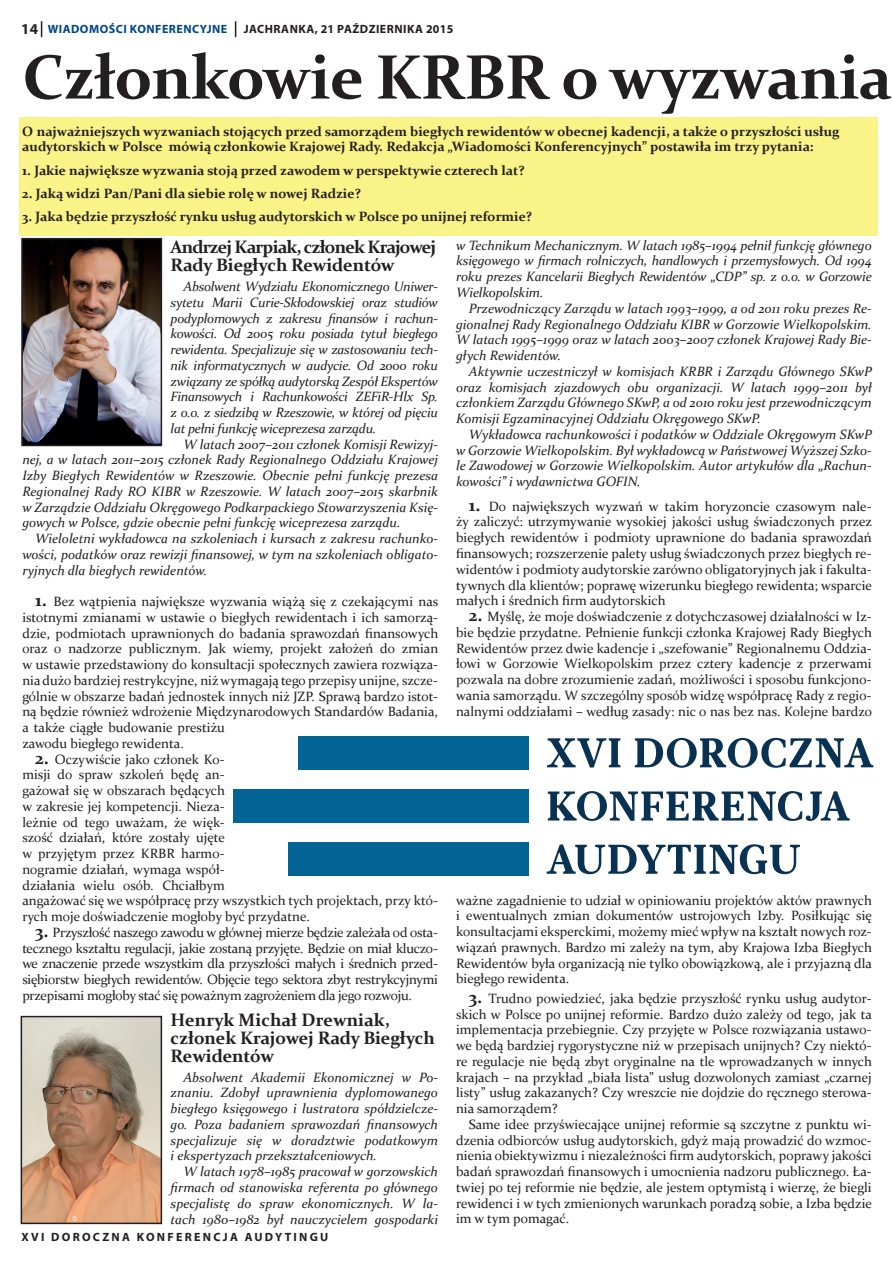
<style>
.page{position:relative;width:893px;height:1263px;background:#fff}
.page>*{position:absolute;margin:0;border:0;box-sizing:border-box;transform-origin:0 0}
.t1{font:700 63px "Constantia";letter-spacing:-.015em;color:#231f20}
.t2{font:700 18px/18px "Constantia";letter-spacing:-.01em;color:#231f20}
.t3{font:700 18px/18px "Constantia";letter-spacing:-.05em;color:#231f20}
.t4{font:13.5px/15.8px "Constantia";color:#231f20;text-align:justify}
.t5{font:italic 13.5px/15.8px "Constantia";color:#231f20;text-align:justify}
.t6{font:700 13.5px/15.8px "Constantia";color:#231f20}
.t7{font:700 12px "Myriad Pro";letter-spacing:.19em;color:#231f20}
.t8{font:700 12px "Myriad Pro";letter-spacing:.04em;color:#231f20}
.t9{font:700 12px "Myriad Pro";letter-spacing:.04em;color:#004684}
.s1{font-size:15px;color:#231f20}
.s2{font-weight:700;font-size:18px}
</style>
<div class="page">
<svg style="left:41px;top:21px;width:1px;height:16px"></svg>
<svg style="left:235px;top:21px;width:1px;height:16px"></svg>
<div style="left:19px;top:117px;width:858px;height:118px;background:#faf388"></div>
<img style="left:24px;top:241px;width:135px;height:202px">
<div style="left:21px;top:238px;width:141px;height:208px;border:2px solid #231f20"></div>
<img style="left:24px;top:1019px;width:135px;height:202px">
<div style="left:21px;top:1016px;width:141px;height:208px;border:2px solid #231f20"></div>
<svg style="left:547px;top:738px;width:73px;height:29px"></svg>
<svg style="left:635px;top:738px;width:238px;height:30px"></svg>
<svg style="left:548px;top:791px;width:302px;height:30px"></svg>
<svg style="left:547px;top:844px;width:253px;height:30px"></svg>
<div style="left:298px;top:736px;width:231px;height:33px;background:#016495"></div>
<div style="left:233px;top:789px;width:296px;height:33px;background:#016495"></div>
<div style="left:288px;top:842px;width:241px;height:33px;background:#016495"></div>
<p class="t9" style="left:21px;top:21px;width:208px"><span class="s1">14</span> WIADOMOŚCI KONFERENCYJNE</p>
<p class="t8" style="left:244px;top:21px;width:211px">JACHRANKA, 21 PAŹDZIERNIKA 2015</p>
<h1 class="t1" style="left:22px;top:34px;width:872px">Członkowie KRBR o wyzwania</h1>
<p class="t6" style="left:22px;top:122px;width:819px">O najważniejszych wyzwaniach stojących przed samorządem biegłych rewidentów w obecnej kadencji, a także o przyszłości usług audytorskich w Polsce mówią członkowie Krajowej Rady. Redakcja „Wiadomości Konferencyjnych” postawiła im trzy pytania:</p>
<p class="t6" style="left:22px;top:161px;width:504px">1. Jakie największe wyzwania stoją przed zawodem w perspektywie czterech lat?</p>
<p class="t6" style="left:22px;top:185px;width:340px">2. Jaką widzi Pan/Pani dla siebie rolę w nowej Radzie?</p>
<p class="t6" style="left:22px;top:208px;width:511px">3. Jaka będzie przyszłość rynku usług audytorskich w Polsce po unijnej reformie?</p>
<h2 class="t3" style="left:171px;top:237px;width:267px">Andrzej Karpiak, członek Krajowej<br>Rady Biegłych Rewidentów</h2>
<p class="t5" style="left:171px;top:278px;width:269px;text-indent:13px">Absolwent Wydziału Ekonomicznego Uniwer&shy;sytetu Marii Curie-Skłodowskiej oraz studiów podyplomowych z zakresu finansów i rachun&shy;kowości. Od 2005 roku posiada tytuł biegłego rewidenta. Specjalizuje się w zastosowaniu tech&shy;nik informatycznych w audycie. Od 2000 roku związany ze spółką audytorską Zespół Ekspertów Finansowych i Rachunkowości ZEFiR-Hlx Sp. z o.o. z siedzibą w Rzeszowie, w której od pięciu lat pełni funkcję wiceprezesa zarządu.</p>
<p class="t5" style="left:22px;top:435px;width:417px;text-indent:161px">W latach 2007–2011 członek Komisji Rewizyj&shy;nej, a w latach 2011–2015 członek Rady Regionalnego Oddziału Krajowej Izby Biegłych Rewidentów w Rzeszowie. Obecnie pełni funkcję prezesa Regionalnej Rady RO KIBR w Rzeszowie. W latach 2007–2015 skarbnik w Zarządzie Oddziału Okręgowego Podkarpackiego Stowarzyszenia Księ&shy;gowych w Polsce, gdzie obecnie pełni funkcję wiceprezesa zarządu.</p>
<p class="t5" style="left:22px;top:530px;width:417px;text-indent:13px">Wieloletni wykładowca na szkoleniach i kursach z zakresu rachunko&shy;wości, podatków oraz rewizji finansowej, w tym na szkoleniach obligato&shy;ryjnych dla biegłych rewidentów.</p>
<p class="t4" style="left:22px;top:593px;width:417px;text-align:left;text-indent:13px"><span class="s2">1.</span> Bez wątpienia największe wyzwania wiążą się z czekającymi nas istotnymi zmianami w ustawie o biegłych rewidentach i ich samorzą&shy;dzie, podmiotach uprawnionych do badania sprawozdań finansowych oraz o nadzorze publicznym. Jak wiemy, projekt założeń do zmian w ustawie przedstawiony do konsultacji społecznych zawiera rozwiąza&shy;nia dużo bardziej restrykcyjne, niż wymagają tego przepisy unijne, szcze&shy;gólnie w obszarze badań jednostek innych niż JZP. Sprawą bardzo istot&shy;ną będzie również wdrożenie Międzynarodowych Standardów Badania, a także ciągłe budowanie prestiżu<br>zawodu biegłego rewidenta.</p>
<p class="t4" style="left:22px;top:750px;width:417px;text-align:left;text-indent:13px"><span class="s2">2.</span> Oczywiście jako członek Ko-<br>misji do spraw szkoleń będę an-<br>gażował się w obszarach będących<br>w zakresie jej kompetencji. Nieza-<br>leżnie od tego uważam, że więk-<br>szość działań, które zostały ujęte<br>w przyjętym przez KRBR harmo-<br>nogramie działań, wymaga współ-<br>działania wielu osób. Chciałbym<br>angażować się we współpracę przy wszystkich tych projektach, przy któ&shy;rych moje doświadczenie mogłoby być przydatne.</p>
<p class="t4" style="left:22px;top:924px;width:417px;text-indent:13px"><span class="s2">3.</span> Przyszłość naszego zawodu w głównej mierze będzie zależała od osta&shy;tecznego kształtu regulacji, jakie zostaną przyjęte. Będzie on miał kluczo&shy;we znaczenie przede wszystkim dla przyszłości małych i średnich przed&shy;siębiorstw biegłych rewidentów. Objęcie tego sektora zbyt restrykcyjnymi przepisami mogłoby stać się poważnym zagrożeniem dla jego rozwoju.</p>
<h2 class="t2" style="left:171px;top:1010px;width:266px">Henryk Michał Drewniak, członek Krajowej Rady Biegłych<br>Rewidentów</h2>
<p class="t5" style="left:171px;top:1068px;width:269px;text-indent:13px">Absolwent Akademii Ekonomicznej w Po&shy;znaniu. Zdobył uprawnienia dyplomowanego biegłego księgowego i lustratora spółdzielcze&shy;go. Poza badaniem sprawozdań finansowych specjalizuje się w doradztwie podatkowym i ekspertyzach przekształceniowych.</p>
<p class="t5" style="left:171px;top:1163px;width:269px;text-indent:13px">W latach 1978–1985 pracował w gorzowskich firmach od stanowiska referenta po głównego specjalistę do spraw ekonomicznych. W la&shy;tach 1980–1982 był nauczycielem gospodarki</p>
<p class="t5" style="left:456px;top:237px;width:417px">w Technikum Mechanicznym. W latach 1985–1994 pełnił funkcję głównego księgowego w firmach rolniczych, handlowych i przemysłowych. Od 1994 roku prezes Kancelarii Biegłych Rewidentów „CDP” sp. z o.o. w Gorzowie Wielkopolskim.</p>
<p class="t5" style="left:456px;top:300px;width:417px;text-indent:13px">Przewodniczący Zarządu w latach 1993–1999, a od 2011 roku prezes Re&shy;gionalnej Rady Regionalnego Oddziału KIBR w Gorzowie Wielkopolskim.<br>W latach 1995–1999 oraz w latach 2003–2007 członek Krajowej Rady Bie&shy;głych Rewidentów.</p>
<p class="t5" style="left:456px;top:363px;width:417px;text-indent:13px">Aktywnie uczestniczył w komisjach KRBR i Zarządu Głównego SKwP oraz komisjach zjazdowych obu organizacji. W latach 1999–2011 był członkiem Zarządu Głównego SKwP, a od 2010 roku jest przewodniczącym Komisji Egzaminacyjnej Oddziału Okręgowego SKwP.</p>
<p class="t5" style="left:456px;top:426px;width:417px;text-indent:13px">Wykładowca rachunkowości i podatków w Oddziale Okręgowym SKwP w Gorzowie Wielkopolskim. Był wykładowcą w Państwowej Wyższej Szko&shy;le Zawodowej w Gorzowie Wielkopolskim. Autor artykułów dla „Rachun&shy;kowości” i wydawnictwa GOFIN.</p>
<p class="t4" style="left:456px;top:498px;width:417px;text-indent:13px"><span class="s2">1.</span> Do największych wyzwań w takim horyzoncie czasowym nale&shy;ży zaliczyć: utrzymywanie wysokiej jakości usług świadczonych przez biegłych rewidentów i podmioty uprawnione do badania sprawozdań finansowych; rozszerzenie palety usług świadczonych przez biegłych re&shy;widentów i podmioty audytorskie zarówno obligatoryjnych jak i fakulta&shy;tywnych dla klientów; poprawę wizerunku biegłego rewidenta; wsparcie małych i średnich firm audytorskich</p>
<p class="t4" style="left:456px;top:608px;width:418px;text-indent:13px"><span class="s2">2.</span> Myślę, że moje doświadczenie z dotychczasowej działalności w Iz&shy;bie będzie przydatne. Pełnienie funkcji członka Krajowej Rady Biegłych Rewidentów przez dwie kadencje i „szefowanie” Regionalnemu Oddzia&shy;łowi w Gorzowie Wielkopolskim przez cztery kadencje z przerwami pozwala na dobre zrozumienie zadań, możliwości i sposobu funkcjono&shy;wania samorządu. W szczególny sposób widzę współpracę Rady z regio&shy;nalnymi oddziałami – według zasady: nic o nas bez nas. Kolejne bardzo</p>
<p class="t4" style="left:456px;top:891px;width:417px">ważne zagadnienie to udział w opiniowaniu projektów aktów prawnych i ewentualnych zmian dokumentów ustrojowych Izby. Posiłkując się konsultacjami eksperckimi, możemy mieć wpływ na kształt nowych roz&shy;wiązań prawnych. Bardzo mi zależy na tym, aby Krajowa Izba Biegłych Rewidentów była organizacją nie tylko obowiązkową, ale i przyjazną dla biegłego rewidenta.</p>
<p class="t4" style="left:456px;top:990px;width:417px;text-indent:13px"><span class="s2">3.</span> Trudno powiedzieć, jaka będzie przyszłość rynku usług audytor&shy;skich w Polsce po unijnej reformie. Bardzo dużo zależy od tego, jak ta implementacja przebiegnie. Czy przyjęte w Polsce rozwiązania ustawo&shy;we będą bardziej rygorystyczne niż w przepisach unijnych? Czy niektó&shy;re regulacje nie będą zbyt oryginalne na tle wprowadzanych w innych krajach – na przykład „biała lista” usług dozwolonych zamiast „czarnej listy” usług zakazanych? Czy wreszcie nie dojdzie do ręcznego sterowa&shy;nia samorządem?</p>
<p class="t4" style="left:456px;top:1116px;width:417px;text-indent:13px">Same idee przyświecające unijnej reformie są szczytne z punktu wi&shy;dzenia odbiorców usług audytorskich, gdyż mają prowadzić do wzmoc&shy;nienia obiektywizmu i niezależności firm audytorskich, poprawy jakości badań sprawozdań finansowych i umocnienia nadzoru publicznego. Ła&shy;twiej po tej reformie nie będzie, ale jestem optymistą i wierzę, że biegli rewidenci i w tych zmienionych warunkach poradzą sobie, a Izba będzie im w tym pomagać.</p>
<p class="t7" style="left:21px;top:1229px;width:309px">XVI DOROCZNA KONFERENCJA AUDYTINGU</p>
</div>
